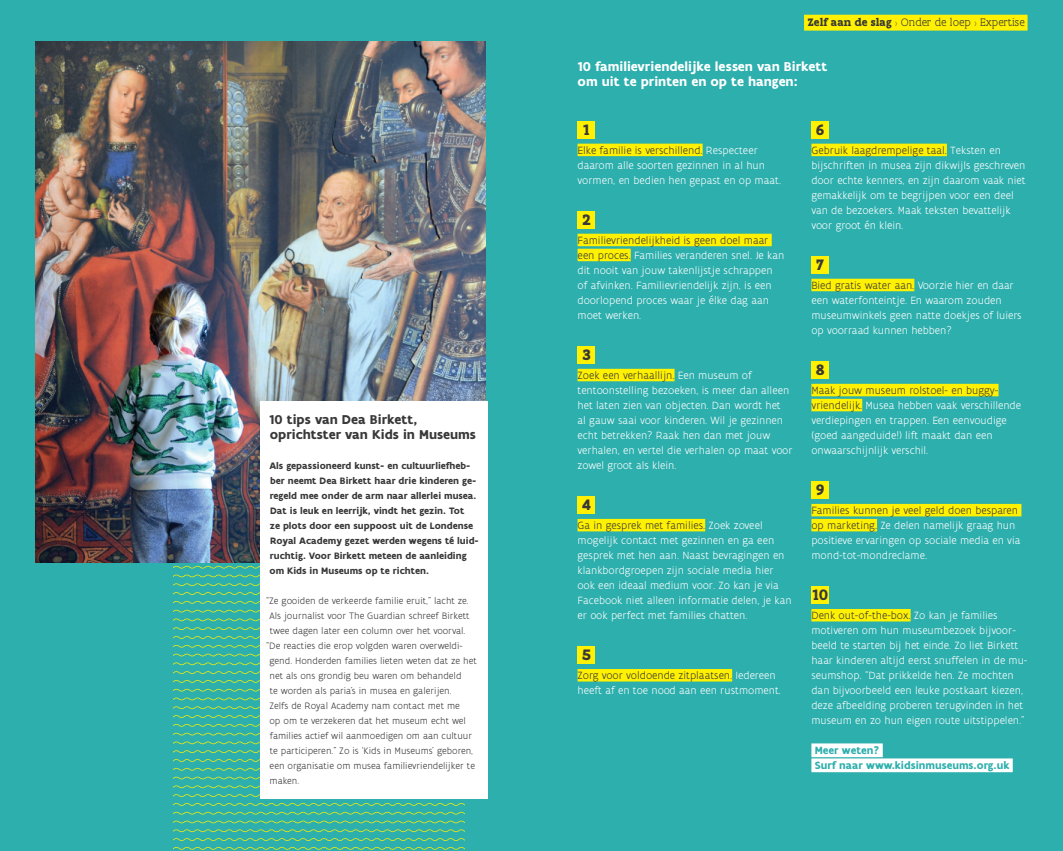
<style>
.page{position:relative;width:1063px;height:851px;background:#fff}
.page>*{position:absolute;margin:0;border:0;box-sizing:border-box;transform-origin:0 0}
.t1{font:700 16.25px "Flanders Art Serif";color:#383839}
.t2{font:700 13.75px/15px "Flanders Art Sans";color:#fff}
.t3{font:700 13.75px/15px "Flanders Art Sans";color:#383839}
.t4{font:300 11.62px "Flanders Art Serif";color:#383839}
.t5{font:300 11.25px/15px "Flanders Art Sans";color:#fff}
.t6{font:700 11.25px/15px "Flanders Art Sans";color:#2dafad}
.t7{font:300 10px "Flanders Art Sans";color:#383839}
.t8{font:700 10px/15px "Flanders Art Sans";color:#383839}
.s1{font-weight:700}
.s2{font-size:6.25px}
.s3{color:#fff101}
.s4{color:#383839}
</style>
<div class="page">
<div style="left:0;top:0;width:1063px;height:850px;background:#2dafad"></div>
<svg style="left:174px;top:562px;width:86px;height:6px"></svg>
<svg style="left:174px;top:574px;width:86px;height:3px"></svg>
<svg style="left:174px;top:583px;width:86px;height:29px"></svg>
<svg style="left:174px;top:618px;width:86px;height:3px"></svg>
<svg style="left:174px;top:627px;width:86px;height:20px"></svg>
<svg style="left:174px;top:653px;width:86px;height:3px"></svg>
<svg style="left:174px;top:662px;width:86px;height:29px"></svg>
<svg style="left:174px;top:697px;width:86px;height:3px"></svg>
<svg style="left:174px;top:706px;width:86px;height:29px"></svg>
<svg style="left:174px;top:741px;width:86px;height:29px"></svg>
<svg style="left:174px;top:776px;width:86px;height:3px"></svg>
<svg style="left:174px;top:785px;width:290px;height:29px"></svg>
<svg style="left:174px;top:820px;width:290px;height:29px"></svg>
<div style="left:578px;top:144px;width:125px;height:12px;background:#fff101"></div>
<div style="left:578px;top:234px;width:194px;height:12px;background:#fff101"></div>
<div style="left:578px;top:249px;width:53px;height:12px;background:#fff101"></div>
<div style="left:578px;top:369px;width:97px;height:12px;background:#fff101"></div>
<div style="left:578px;top:519px;width:127px;height:12px;background:#fff101"></div>
<div style="left:578px;top:669px;width:154px;height:12px;background:#fff101"></div>
<div style="left:578px;top:121px;width:17px;height:18px;background:#fff101"></div>
<div style="left:578px;top:211px;width:17px;height:18px;background:#fff101"></div>
<div style="left:578px;top:346px;width:17px;height:18px;background:#fff101"></div>
<div style="left:578px;top:496px;width:17px;height:18px;background:#fff101"></div>
<div style="left:578px;top:646px;width:17px;height:18px;background:#fff101"></div>
<div style="left:811px;top:144px;width:136px;height:12px;background:#fff101"></div>
<div style="left:811px;top:279px;width:103px;height:12px;background:#fff101"></div>
<div style="left:811px;top:384px;width:188px;height:12px;background:#fff101"></div>
<div style="left:811px;top:399px;width:51px;height:12px;background:#fff101"></div>
<div style="left:811px;top:504px;width:210px;height:12px;background:#fff101"></div>
<div style="left:811px;top:519px;width:66px;height:12px;background:#fff101"></div>
<div style="left:811px;top:609px;width:100px;height:12px;background:#fff101"></div>
<div style="left:811px;top:743px;width:72px;height:14px;background:#fff"></div>
<div style="left:811px;top:758px;width:202px;height:14px;background:#fff"></div>
<div style="left:811px;top:121px;width:18px;height:18px;background:#fff101"></div>
<div style="left:811px;top:256px;width:18px;height:18px;background:#fff101"></div>
<div style="left:811px;top:361px;width:18px;height:18px;background:#fff101"></div>
<div style="left:811px;top:481px;width:18px;height:18px;background:#fff101"></div>
<div style="left:811px;top:586px;width:18px;height:18px;background:#fff101"></div>
<img style="left:35px;top:41px;width:450px;height:521px">
<div style="left:260px;top:401px;width:228px;height:398px;background:#fff"></div>
<div style="left:804px;top:15px;width:224px;height:16px;background:#fff101"></div>
<p class="t3" style="left:269px;top:412px;width:208px">10 tips van Dea Birkett, oprichtster van Kids in Museums</p>
<p class="t8" style="left:269px;top:458px;width:211px">Als gepassioneerd kunst- en cultuurliefheb&shy;ber neemt Dea Birkett haar drie kinderen ge&shy;regeld mee onder de arm naar allerlei musea.<br>Dat is leuk en leerrijk, vindt het gezin. Tot<br>ze plots door een suppoost uit de Londense Royal Academy gezet werden wegens té luid&shy;ruchtig. Voor Birkett meteen de aanleiding om Kids in Museums op te richten.</p>
<p class="t7" style="left:266px;top:594px;width:204px">“Ze gooiden de verkeerde familie eruit,” lacht ze.</p>
<p class="t7" style="left:269px;top:609px;width:202px">Als journalist voor The Guardian schreef Birkett</p>
<p class="t7" style="left:270px;top:624px;width:197px">twee dagen later een column over het voorval.</p>
<p class="t7" style="left:266px;top:639px;width:198px">“De reacties die erop volgden waren overweldi-</p>
<p class="t7" style="left:270px;top:654px;width:209px">gend. Honderden families lieten weten dat ze het</p>
<p class="t7" style="left:270px;top:669px;width:194px">net als ons grondig beu waren om behandeld</p>
<p class="t7" style="left:270px;top:684px;width:183px">te worden als paria’s in musea en galerijen.</p>
<p class="t7" style="left:269px;top:699px;width:192px">Zelfs de Royal Academy nam contact met me</p>
<p class="t7" style="left:269px;top:714px;width:198px">op om te verzekeren dat het museum echt wel</p>
<p class="t7" style="left:270px;top:729px;width:204px">families actief wil aanmoedigen om aan cultuur</p>
<p class="t7" style="left:270px;top:744px;width:205px">te participeren.” Zo is ‘Kids in Museums’ geboren,</p>
<p class="t7" style="left:269px;top:759px;width:207px">een organisatie om musea familievriendelijker te</p>
<p class="t7" style="left:270px;top:774px;width:31px">maken.</p>
<p class="t4" style="left:807px;top:15px;width:222px"><span class="s1">Zelf aan de slag</span> <span class="s2">›</span> Onder de loep <span class="s2">›</span> Expertise<span class="s3">i</span></p>
<p class="t2" style="left:578px;top:59px;width:252px">10 familievriendelijke lessen van Birkett om uit te printen en op te hangen:</p>
<h1 class="t1" style="left:583px;top:119px;width:9px">1</h1>
<p class="t5" style="left:578px;top:143px;width:205px"><span class="s4">Elke familie is verschillend.</span> Respecteer daarom alle soorten gezinnen in al hun vormen, en bedien hen gepast en op maat.</p>
<h1 class="t1" style="left:582px;top:209px;width:10px">2</h1>
<p class="t5" style="left:578px;top:233px;width:208px"><span class="s4">Familievriendelijkheid is geen doel maar een proces.</span> Families veranderen snel. Je kan dit nooit van jouw takenlijstje schrappen of afvinken. Familievriendelijk zijn, is een doorlopend proces waar je élke dag aan moet werken.</p>
<h1 class="t1" style="left:582px;top:344px;width:10px">3</h1>
<p class="t5" style="left:578px;top:368px;width:217px"><span class="s4">Zoek een verhaallijn.</span> Een museum of tentoonstelling bezoeken, is meer dan alleen het laten zien van objecten. Dan wordt het<br>al gauw saai voor kinderen. Wil je gezinnen echt betrekken? Raak hen dan met jouw verhalen, en vertel die verhalen op maat voor zowel groot als klein.</p>
<h1 class="t1" style="left:582px;top:494px;width:11px">4</h1>
<p class="t5" style="left:578px;top:518px;width:216px"><span class="s4">Ga in gesprek met families.</span> Zoek zoveel mogelijk contact met gezinnen en ga een gesprek met hen aan. Naast bevragingen en klankbordgroepen zijn sociale media hier ook een ideaal medium voor. Zo kan je via Facebook niet alleen informatie delen, je kan er ook perfect met families chatten.</p>
<h1 class="t1" style="left:582px;top:644px;width:11px">5</h1>
<p class="t5" style="left:578px;top:668px;width:205px"><span class="s4">Zorg voor voldoende zitplaatsen.</span> Iedereen heeft af en toe nood aan een rustmoment.</p>
<h1 class="t1" style="left:816px;top:119px;width:10px">6</h1>
<p class="t5" style="left:811px;top:143px;width:216px"><span class="s4">Gebruik laagdrempelige taal.</span> Teksten en bijschriften in musea zijn dikwijls geschreven door echte kenners, en zijn daarom vaak niet gemakkelijk om te begrijpen voor een deel van de bezoekers. Maak teksten bevattelijk voor groot én klein.</p>
<h1 class="t1" style="left:816px;top:254px;width:10px">7</h1>
<p class="t5" style="left:811px;top:278px;width:212px"><span class="s4">Bied gratis water aan.</span> Voorzie hier en daar een waterfonteintje. En waarom zouden museumwinkels geen natte doekjes of luiers op voorraad kunnen hebben?</p>
<h1 class="t1" style="left:816px;top:359px;width:10px">8</h1>
<p class="t5" style="left:811px;top:383px;width:211px"><span class="s4">Maak jouw museum rolstoel- en buggy&shy;vriendelijk.</span> Musea hebben vaak verschillende verdiepingen en trappen. Een eenvoudige (goed aangeduide!) lift maakt dan een onwaarschijnlijk verschil.</p>
<h1 class="t1" style="left:816px;top:479px;width:10px">9</h1>
<p class="t5" style="left:811px;top:503px;width:211px"><span class="s4">Families kunnen je veel geld doen besparen op marketing.</span> Ze delen namelijk graag hun positieve ervaringen op sociale media en via mond-tot-mondreclame.</p>
<h1 class="t1" style="left:812px;top:584px;width:17px">10</h1>
<p class="t5" style="left:811px;top:608px;width:218px"><span class="s4">Denk out-of-the-box.</span> Zo kan je families motiveren om hun museumbezoek bijvoor&shy;beeld te starten bij het einde. Zo liet Birkett haar kinderen altijd eerst snuffelen in de mu&shy;seumshop. “Dat prikkelde hen. Ze mochten dan bijvoorbeeld een leuke postkaart kiezen, deze afbeelding proberen terugvinden in het museum en zo hun eigen route uitstippelen.”</p>
<p class="t6" style="left:815px;top:742px;width:196px">Meer weten?<br>Surf naar www.kidsinmuseums.org.uk</p>
</div>
